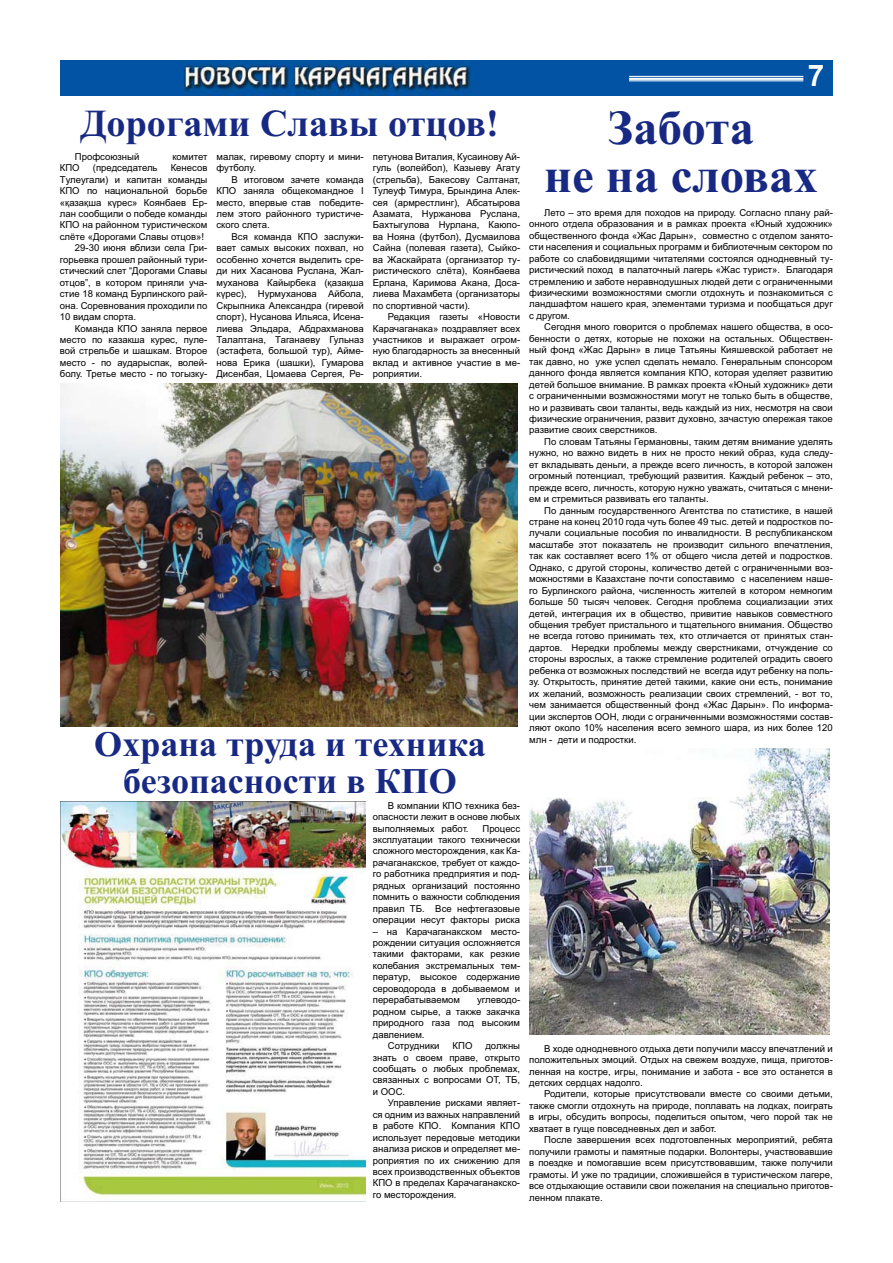
<style>
.page{position:relative;width:893px;height:1263px;background:#fff}
.page>*{position:absolute;margin:0;border:0;box-sizing:border-box;transform-origin:0 0}
.t1{font:700 48.75px/48.8px "Times New Roman";color:#172983;text-align:center}
.t2{font:700 38.1px "Times New Roman";color:#172983}
.t3{font:700 36px/36px "Times New Roman";color:#172983;text-align:center}
.t4{font:700 29.7px "Arial";color:#fff}
.t5{font:9.6px/11.4px "Arial";color:#000;text-align:justify}
</style>
<div class="page">
<img style="left:60px;top:60px;width:772px;height:35px">
<hr style="left:629px;top:76px;width:174px;height:1px;background:#fff">
<hr style="left:629px;top:80px;width:174px;height:1px;background:#fff">
<hr style="left:629px;top:78px;width:174px;height:2px;background:#fff">
<img style="left:60px;top:801px;width:305px;height:401px">
<img style="left:61px;top:384px;width:457px;height:342px">
<img style="left:529px;top:749px;width:300px;height:285px">
<h3 class="t4" style="left:807px;top:58px;width:18px">7</h3>
<h2 class="t2" style="left:80px;top:100px;width:420px">Дорогами Славы отцов!</h2>
<p class="t5" style="left:216px;top:151px;width:149px">малак, гиревому спорту и мини&shy;футболу.</p>
<p class="t5" style="left:216px;top:174px;width:149px;text-indent:15px">В итоговом зачете команда КПО заняла общекомандное I место, впервые став победите&shy;лем этого районного туристиче&shy;ского слета.</p>
<p class="t5" style="left:216px;top:231px;width:149px;text-indent:15px">Вся команда КПО заслужи&shy;вает самых высоких похвал, но особенно хочется выделить сре&shy;ди них Хасанова Руслана, Жал&shy;муханова Кайырбека (қазақша күрес), Нурмуханова Айбола, Скрыпника Александра (гиревой спорт), Нусанова Ильяса, Исена&shy;лиева Эльдара, Абдрахманова Талаптана, Таганаеву Гульназ (эстафета, большой тур), Айме&shy;нова Ерика (шашки), Гумарова Дисенбая, Цомаева Сергея, Ре-</p>
<p class="t5" style="left:373px;top:151px;width:149px">петунова Виталия, Кусаинову Ай&shy;гуль (волейбол), Казыеву Агату (стрельба), Бакесову Салтанат, Тулеуф Тимура, Брындина Алек&shy;сея (армрестлинг), Абсатырова Азамата, Нуржанова Руслана, Бахтыгулова Нурлана, Каюпо&shy;ва Нояна (футбол), Дусмаилова Сайна (полевая газета), Сыйко&shy;ва Жаскайрата (организатор ту&shy;ристического слёта), Коянбаева Ерлана, Каримова Акана, Доса&shy;лиева Махамбета (организаторы по спортивной части).</p>
<p class="t5" style="left:373px;top:311px;width:149px;text-indent:15px">Редакция газеты «Новости Карачаганака» поздравляет всех участников и выражает огром&shy;ную благодарность за внесенный вклад и активное участие в ме&shy;роприятии.</p>
<p class="t5" style="left:75px;top:151px;width:66px">Профсоюзный</p>
<p class="t5" style="left:172px;top:151px;width:37px">комитет</p>
<p class="t5" style="left:60px;top:162px;width:21px">КПО</p>
<p class="t5" style="left:93px;top:162px;width:66px">(председатель</p>
<p class="t5" style="left:171px;top:162px;width:38px">Кенесов</p>
<p class="t5" style="left:60px;top:174px;width:149px">Tулеугали) и капитан команды</p>
<p class="t5" style="left:60px;top:185px;width:149px">КПО по национальной борьбе</p>
<p class="t5" style="left:60px;top:197px;width:149px">«қазақша күрес» Коянбаев Ер-</p>
<p class="t5" style="left:60px;top:208px;width:149px">лан сообщили о победе команды</p>
<p class="t5" style="left:60px;top:219px;width:149px">КПО на районном туристическом</p>
<p class="t5" style="left:60px;top:231px;width:146px">слёте «Дорогами Славы отцов»!</p>
<p class="t5" style="left:75px;top:242px;width:134px">29-30 июня вблизи села Гри-</p>
<p class="t5" style="left:60px;top:254px;width:149px">горьевка прошел районный тури-</p>
<p class="t5" style="left:60px;top:265px;width:149px">стический слет “Дорогами Славы</p>
<p class="t5" style="left:60px;top:277px;width:149px">отцов”, в котором приняли уча-</p>
<p class="t5" style="left:60px;top:288px;width:149px">стие 18 команд Бурлинского рай-</p>
<p class="t5" style="left:60px;top:300px;width:149px">она. Соревнования проходили по</p>
<p class="t5" style="left:60px;top:311px;width:78px">10 видам спорта.</p>
<p class="t5" style="left:75px;top:323px;width:134px">Команда КПО заняла первое</p>
<p class="t5" style="left:60px;top:334px;width:149px">место по казакша курес, пуле-</p>
<p class="t5" style="left:60px;top:345px;width:149px">вой стрельбе и шашкам. Второе</p>
<p class="t5" style="left:60px;top:357px;width:149px">место - по аударыспак, волей-</p>
<p class="t5" style="left:60px;top:368px;width:149px">болу. Третье место - по тогызку-</p>
<h3 class="t3" style="left:94px;top:726px;width:393px">Охрана труда и техника безопасности в КПО</h3>
<p class="t5" style="left:373px;top:800px;width:149px;text-indent:15px">В компании КПО техника без&shy;опасности лежит в основе любых выполняемых работ.</p>
<p class="t5" style="left:373px;top:823px;width:149px;text-indent:110px">Процесс эксплуатации такого технически сложного месторождения, как Ка&shy;рачаганакское, требует от каждо&shy;го работника предприятия и под&shy;рядных организаций постоянно помнить о важности соблюдения правил ТБ. Все нефтегазовые операции несут факторы риска</p>
<p class="t5" style="left:373px;top:926px;width:149px">– на Карачаганакском место&shy;рождении ситуация осложняется такими факторами, как резкие колебания экстремальных тем&shy;ператур, высокое содержание сероводорода в добываемом и перерабатываемом</p>
<p class="t5" style="left:477px;top:994px;width:45px">углеводо-</p>
<p class="t5" style="left:373px;top:1006px;width:149px">родном сырье, а также закачка</p>
<p class="t5" style="left:373px;top:1017px;width:149px">природного газа под высоким</p>
<p class="t5" style="left:373px;top:1029px;width:53px">давлением.</p>
<p class="t5" style="left:388px;top:1040px;width:53px">Сотрудники</p>
<p class="t5" style="left:452px;top:1040px;width:21px">КПО</p>
<p class="t5" style="left:373px;top:1040px;width:149px;text-indent:113px">должны знать о своем праве, открыто сообщать о любых проблемах, связанных с вопросами ОТ, ТБ, и ООС.</p>
<p class="t5" style="left:373px;top:1097px;width:149px;text-indent:15px">Управление рисками являет&shy;ся одним из важных направлений в работе КПО. Компания КПО использует передовые методики анализа рисков и определяет ме&shy;роприятия по их снижению для всех производственных объектов КПО в пределах Карачаганакско&shy;го месторождения.</p>
<h1 class="t1" style="left:544px;top:102px;width:275px">Забота<br>не на словах</h1>
<p class="t5" style="left:529px;top:207px;width:305px;text-indent:15px">Лето – это время для походов на природу. Согласно плану рай&shy;онного отдела образования и в рамках проекта «Юный художник» общественного фонда «Жас Дарын», совместно с отделом занято&shy;сти населения и социальных программ и библиотечным сектором по работе со слабовидящими читателями состоялся однодневный ту&shy;ристический поход в палаточный лагерь «Жас турист». Благодаря стремлению и заботе неравнодушных людей дети с ограниченными физическими возможностями смогли отдохнуть и познакомиться с ландшафтом нашего края, элементами туризма и пообщаться друг с другом.</p>
<p class="t5" style="left:529px;top:321px;width:305px;text-indent:15px">Сегодня много говорится о проблемах нашего общества, в осо&shy;бенности о детях, которые не похожи на остальных. Обществен&shy;ный фонд «Жас Дарын» в лице Татьяны Кияшевской работает не так давно, но уже успел сделать немало. Генеральным спонсором данного фонда является компания КПО, которая уделяет развитию детей большое внимание. В рамках проекта «Юный художник» дети с ограниченными возможностями могут не только быть в обществе, но и развивать свои таланты, ведь каждый из них, несмотря на свои физические ограничения, развит духовно, зачастую опережая такое развитие своих сверстников.</p>
<p class="t5" style="left:529px;top:436px;width:305px;text-indent:15px">По словам Татьяны Германовны, таким детям внимание уделять нужно, но важно видеть в них не просто некий образ, куда следу&shy;ет вкладывать деньги, а прежде всего личность, в которой заложен огромный потенциал, требующий развития. Каждый ребенок – это, прежде всего, личность, которую нужно уважать, считаться с мнени&shy;ем и стремиться развивать его таланты.</p>
<p class="t5" style="left:529px;top:505px;width:305px;text-indent:15px">По данным государственного Агентства по статистике, в нашей стране на конец 2010 года чуть более 49 тыс. детей и подростков по&shy;лучали социальные пособия по инвалидности. В республиканском масштабе этот показатель не производит сильного впечатления, так как составляет всего 1% от общего числа детей и подростков.<br>Однако, с другой стороны, количество детей с ограниченными воз&shy;можностями в Казахстане почти сопоставимо с населением наше&shy;го Бурлинского района, численность жителей в котором немногим больше 50 тысяч человек. Сегодня проблема социализации этих детей, интеграция их в общество, привитие навыков совместного общения требует пристального и тщательного внимания. Общество не всегда готово принимать тех, кто отличается от принятых стан&shy;дартов. Нередки проблемы между сверстниками, отчуждение со стороны взрослых, а также стремление родителей оградить своего ребенка от возможных последствий не всегда идут ребенку на поль&shy;зу. Открытость, принятие детей такими, какие они есть, понимание их желаний, возможность реализации своих стремлений, - вот то, чем занимается общественный фонд «Жас Дарын». По информа&shy;ции экспертов ООН, люди с ограниченными возможностями состав&shy;ляют около 10% населения всего земного шара, из них более 120 млн - дети и подростки.</p>
<p class="t5" style="left:529px;top:1043px;width:305px;text-indent:15px">В ходе однодневного отдыха дети получили массу впечатлений и положительных эмоций. Отдых на свежем воздухе, пища, приготов&shy;ленная на костре, игры, понимание и забота - все это останется в детских сердцах надолго.</p>
<p class="t5" style="left:529px;top:1088px;width:305px;text-indent:15px">Родители, которые присутствовали вместе со своими детьми, также смогли отдохнуть на природе, поплавать на лодках, поиграть в игры, обсудить вопросы, поделиться опытом, чего порой так не хватает в гуще повседневных дел и забот.</p>
<p class="t5" style="left:529px;top:1134px;width:305px;text-indent:15px">После завершения всех подготовленных мероприятий, ребята получили грамоты и памятные подарки. Волонтеры, участвовавшие в поездке и помогавшие всем присутствовавшим, также получили грамоты. И уже по традиции, сложившейся в туристическом лагере, все отдыхающие оставили свои пожелания на специально приготов&shy;ленном плакате.</p>
</div>
